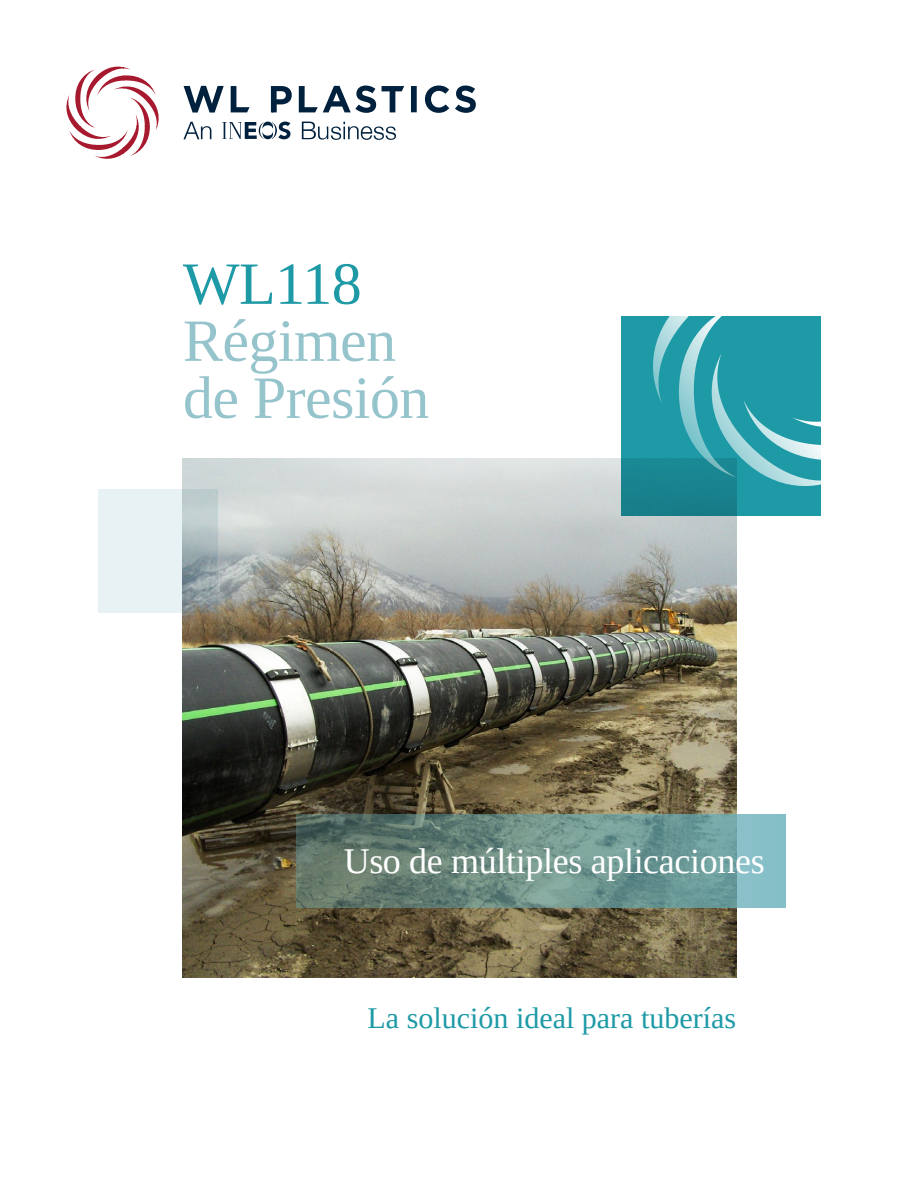
<style>
.page{position:relative;width:919px;height:1187px;background:#fff}
.page>*{position:absolute;margin:0;border:0;box-sizing:border-box;transform-origin:0 0}
.H0{font:60px/57px "Tinos";letter-spacing:-.01em;color:#96c4cc}
.H0-2{font:36px "Tinos";letter-spacing:-.01em;color:#fff}
.FC___the_ideal_piping{font:30px "Tinos";color:#1e9aa7}
.s1{color:#1e9aa7}
</style>
<div class="page">
<svg style="left:183px;top:122px;width:213px;height:18px"></svg>
<svg style="left:183px;top:85px;width:293px;height:28px"></svg>
<svg style="left:66px;top:66px;width:93px;height:93px"></svg>
<img style="left:183px;top:458px;width:553px;height:519px">
<svg style="left:621px;top:316px;width:200px;height:199px;background:#1b8f9b"></svg>
<svg style="left:644px;top:316px;width:177px;height:178px;background:#37a3ae"></svg>
<svg style="left:297px;top:814px;width:489px;height:93px;background:#6c908a"></svg>
<svg style="left:98px;top:489px;width:119px;height:124px;background:#d3dde0"></svg>
<p class="H0" style="left:183px;top:255px;width:248px"><span class="s1">WL118<br></span>Régimen de Presión</p>
<p class="H0-2" style="left:343px;top:837px;width:422px">Uso de múltiples aplicaciones</p>
<p class="FC___the_ideal_piping" style="left:367px;top:998px;width:370px">La solución ideal para tuberías</p>
</div>
